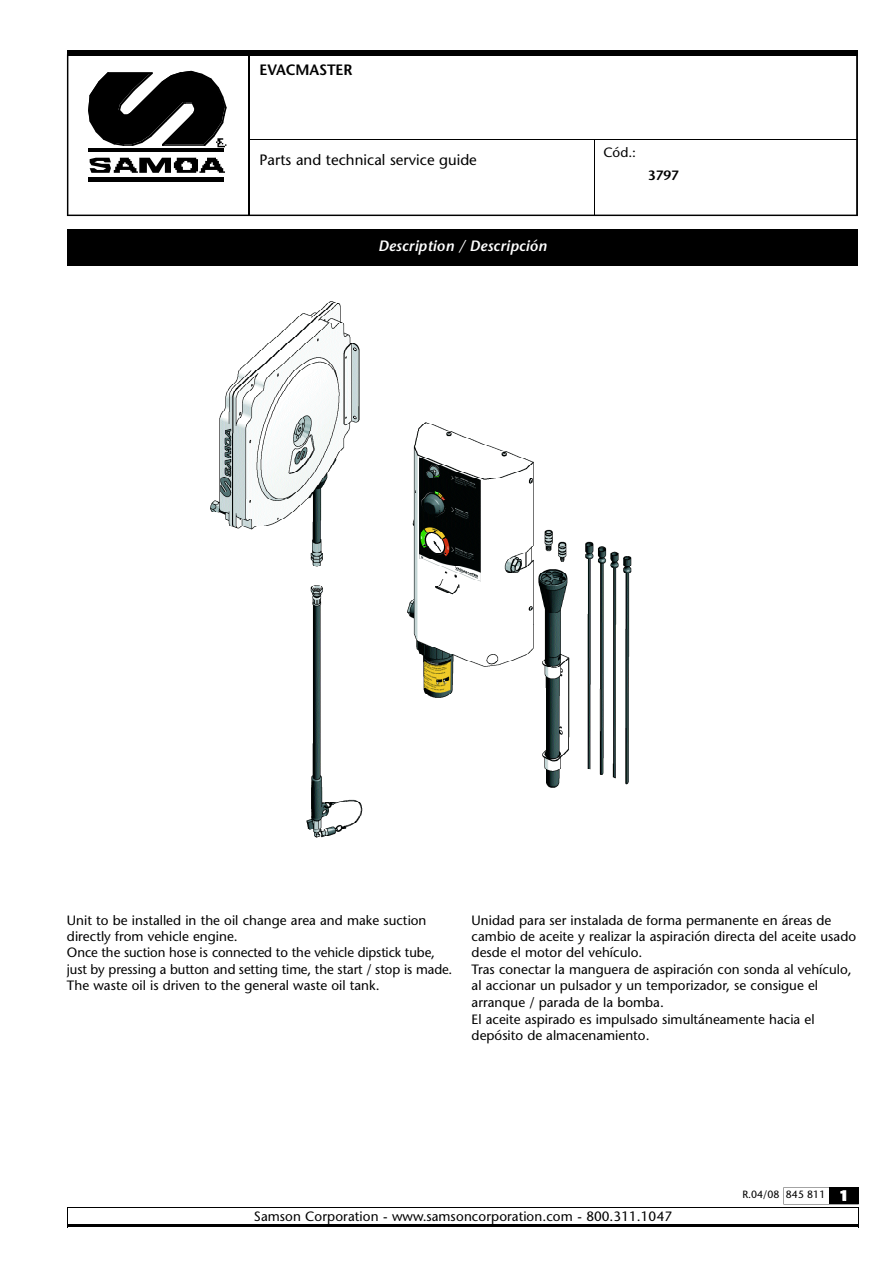
<style>
.page{position:relative;width:893px;height:1263px;background:#fff}
.page>*{position:absolute;margin:0;border:0;box-sizing:border-box;transform-origin:0 0}
.t1{font:500 15px "Stone Sans Std";color:#000}
.t2{font:italic 600 15px "Stone Sans Std";letter-spacing:.015em;color:#fff}
.t3{font:600 15px "Stone Sans Std";color:#000}
.t4{font:500 13.5px/16.5px "Stone Sans Std";color:#000}
.t5{font:600 13.5px "Stone Sans Std";color:#000}
.t6{font:500 10.5px "Stone Sans Std";color:#000}
.s1{font-weight:700;font-size:13.5px;color:#fff}
</style>
<div class="page">
<hr style="left:68px;top:1224px;width:791px;height:3px;background:#000">
<hr style="left:68px;top:1207px;width:791px;height:1px;background:#000">
<svg style="left:783px;top:1187px;width:76px;height:37px"></svg>
<svg style="left:67px;top:1207px;width:1px;height:20px"></svg>
<svg style="left:67px;top:56px;width:791px;height:160px"></svg>
<hr style="left:249px;top:139px;width:609px;height:1px;background:#000">
<hr style="left:248px;top:54px;width:1px;height:161px;background:#000">
<hr style="left:594px;top:139px;width:1px;height:76px;background:#000">
<div style="left:67px;top:50px;width:791px;height:6px;background:#000"></div>
<hr style="left:88px;top:149px;width:135px;height:3px;background:#000">
<svg style="left:90px;top:158px;width:135px;height:15px"></svg>
<svg style="left:88px;top:71px;width:138px;height:76px"></svg>
<div style="left:88px;top:177px;width:135px;height:5px;background:#000"></div>
<div style="left:67px;top:230px;width:791px;height:36px;background:#000"></div>
<img style="left:210px;top:301px;width:422px;height:537px">
<p class="t3" style="left:260px;top:64px;width:94px">E VA C M A S T E R</p>
<p class="t1" style="left:260px;top:154px;width:219px">Parts and technical service guide</p>
<p class="t2" style="left:378px;top:240px;width:170px">Description / Descripción</p>
<p class="t4" style="left:603px;top:145px;width:34px">Cód.:</p>
<p class="t5" style="left:648px;top:170px;width:32px">3797</p>
<p class="t4" style="left:67px;top:913px;width:387px">Unit to be installed in the oil change area and make suction directly from vehicle engine.<br>Once the suction hose is connected to the vehicle dipstick tube, just by pressing a button and setting time, the start / stop is made.<br>The waste oil is driven to the general waste oil tank.</p>
<p class="t4" style="left:472px;top:913px;width:386px">Unidad para ser instalada de forma permanente en áreas de cambio de aceite y realizar la aspiración directa del aceite usado desde el motor del vehículo.<br>Tras conectar la manguera de aspiración con sonda al vehículo, al accionar un pulsador y un temporizador, se consigue el arranque / parada de la bomba.<br>El aceite aspirado es impulsado simultáneamente hacia el depósito de almacenamiento.</p>
<p class="t4" style="left:254px;top:1209px;width:420px">Samson Corporation - www.samsoncorporation.com - 800.311.1047</p>
<p class="t6" style="left:742px;top:1190px;width:107px">R.04/08 845 811 <span class="s1">1</span></p>
</div>
